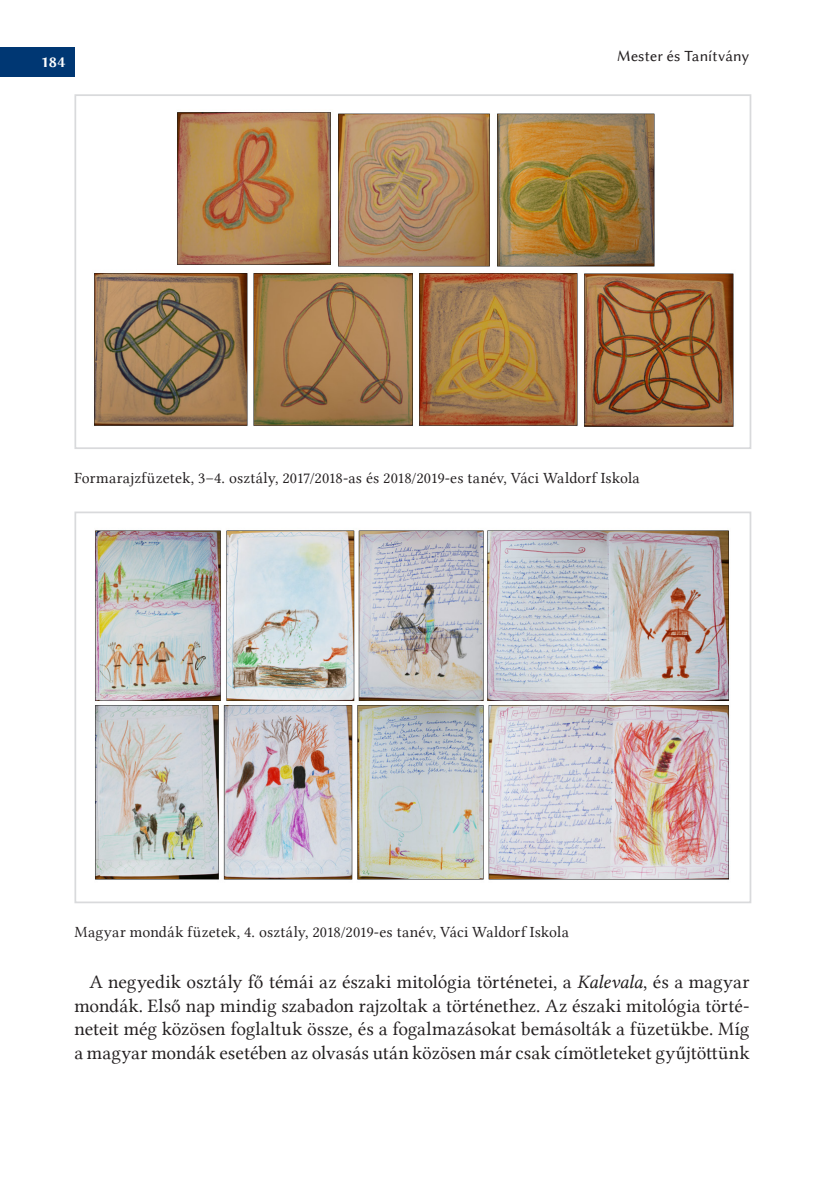
<style>
.page{position:relative;width:834px;height:1181px;background:#fff}
.page>*{position:absolute;margin:0;border:0;box-sizing:border-box;transform-origin:0 0}
.alap_fölé{font:19.25px/23.6px "Lin Libertine";color:#231f20;text-align:justify}
.Ábra_cím{font:15.75px "Lin Libertine";letter-spacing:.01em;color:#231f20}
.t1{font:15.75px "Lin Biolinum";letter-spacing:.01em;color:#231f20}
.t2{font:15.75px "Lin Biolinum B";color:#fff}
.s1{font-family:"Lin Libertine I"}
</style>
<div class="page">
<div style="left:0;top:47px;width:74px;height:29px;background:#003773"></div>
<img style="left:94px;top:112px;width:640px;height:315px">
<div style="left:74px;top:94px;width:677px;height:355px;border:2px solid #d9dadc"></div>
<img style="left:95px;top:530px;width:634px;height:350px">
<div style="left:74px;top:511px;width:677px;height:392px;border:2px solid #d9dadc"></div>
<p class="t2" style="left:41px;top:51px;width:26px">184</p>
<p class="t1" style="left:616px;top:47px;width:134px">Mester és Tanítvány</p>
<p class="Ábra_cím" style="left:74px;top:469px;width:566px">Formarajzfüzetek, 3–4. osztály, 2017/2018-as és 2018/2019-es tanév, Váci Waldorf Iskola</p>
<p class="Ábra_cím" style="left:74px;top:923px;width:496px">Magyar mondák füzetek, 4. osztály, 2018/2019-es tanév, Váci Waldorf Iskola</p>
<p class="alap_fölé" style="left:74px;top:970px;width:676px;text-indent:15px">A negyedik osztály fő témái az északi mitológia történetei, a <span class="s1">Kalevala</span>, és a magyar mondák. Első nap mindig szabadon rajzoltak a történethez. Az északi mitológia törté&shy;neteit még közösen foglaltuk össze, és a fogalmazásokat bemásolták a füzetükbe. Míg a magyar mondák esetében az olvasás után közösen már csak címötleteket gyűjtöttünk</p>
</div>
